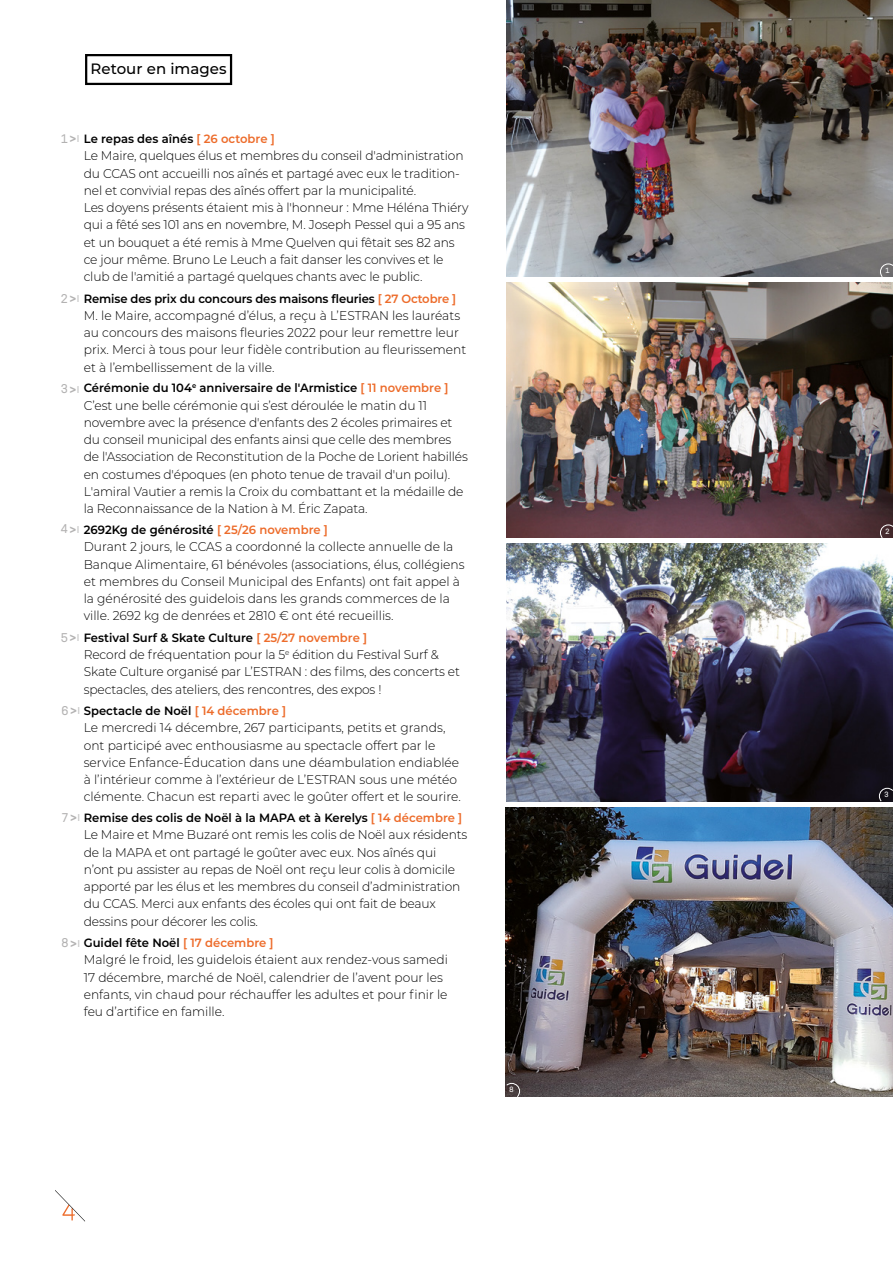
<style>
.page{position:relative;width:893px;height:1263px;background:#fff}
.page>*{position:absolute;margin:0;border:0;box-sizing:border-box;transform-origin:0 0}
.t1{font:500 15px "Montserrat";letter-spacing:.005em;color:#000}
.t2{font:300 12.75px/17.2px "Montserrat";letter-spacing:-.01em;color:#000;scale:.96 1}
.t3{font:600 12px "Montserrat";color:#000;scale:.96 1}
.t4{font:7.5px "ASM";color:#fff}
.s1{font-family:"ASM";font-weight:400;font-size:12.45px;color:#b3b2b2}
.s2{font-family:"ASM";font-weight:700;font-size:12.45px;color:#b3b2b2}
.s3{font-weight:500;font-size:9.9px;color:#c6c6c6}
.s4{color:#ed6c2b}
</style>
<div class="page">
<img style="left:506px;top:283px;width:387px;height:254px">
<img style="left:506px;top:544px;width:387px;height:257px">
<img style="left:506px;top:0;width:387px;height:276px">
<div style="left:85px;top:54px;width:147px;height:31px;border:2px solid #000"></div>
<svg style="left:879px;top:788px;width:14px;height:14px"></svg>
<svg style="left:880px;top:263px;width:13px;height:14px"></svg>
<svg style="left:880px;top:524px;width:13px;height:14px"></svg>
<img style="left:506px;top:807px;width:387px;height:289px">
<svg style="left:506px;top:1083px;width:14px;height:14px"></svg>
<svg style="left:55px;top:1190px;width:30px;height:32px"></svg>
<p class="t1" style="left:91px;top:59px;width:138px">Retour en images</p>
<p class="t3" style="left:61px;top:130px;width:225px"><span class="s1">1</span><span class="s2">&gt;</span><span class="s3">I</span> Le repas des aînés <span class="s4">[ 26 octobre ]</span></p>
<p class="t2" style="left:84px;top:147px;width:402px">Le Maire, quelques élus et membres du conseil d'administration du CCAS ont accueilli nos aînés et partagé avec eux le tradition&shy;nel et convivial repas des aînés offert par la municipalité.<br>Les doyens présents étaient mis à l'honneur : Mme Héléna Thiéry qui a fêté ses 101 ans en novembre, M. Joseph Pessel qui a 95 ans et un bouquet a été remis à Mme Quelven qui fêtait ses 82 ans ce jour même. Bruno Le Leuch a fait danser les convives et le club de l'amitié a partagé quelques chants avec le public.</p>
<p class="t3" style="left:61px;top:290px;width:414px"><span class="s1">2</span><span class="s2">&gt;</span><span class="s3">I</span> Remise des prix du concours des maisons fleuries <span class="s4">[ 27 Octobre ]</span></p>
<p class="t2" style="left:84px;top:306px;width:400px">M. le Maire, accompagné d’élus, a reçu à L’ESTRAN les lauréats au concours des maisons fleuries 2022 pour leur remettre leur prix. Merci à tous pour leur fidèle contribution au fleurissement et à l’embellissement de la ville.</p>
<p class="t3" style="left:61px;top:380px;width:406px"><span class="s1">3</span><span class="s2">&gt;</span><span class="s3">I</span> Cérémonie du 104<sup>e</sup> anniversaire de l'Armistice <span class="s4">[ 11 novembre ]</span></p>
<p class="t2" style="left:84px;top:396px;width:402px">C’est une belle cérémonie qui s’est déroulée le matin du 11 novembre avec la présence d'enfants des 2 écoles primaires et du conseil municipal des enfants ainsi que celle des membres de l'Association de Reconstitution de la Poche de Lorient habillés en costumes d'époques (en photo tenue de travail d'un poilu).<br>L'amiral Vautier a remis la Croix du combattant et la médaille de la Reconnaissance de la Nation à M. Éric Zapata.</p>
<p class="t3" style="left:61px;top:521px;width:280px"><span class="s1">4</span><span class="s2">&gt;</span><span class="s3">I</span> 2692Kg de générosité <span class="s4">[ 25/26 novembre ]</span></p>
<p class="t2" style="left:84px;top:538px;width:398px">Durant 2 jours, le CCAS a coordonné la collecte annuelle de la Banque Alimentaire, 61 bénévoles (associations, élus, collégiens et membres du Conseil Municipal des Enfants) ont fait appel à la générosité des guidelois dans les grands commerces de la ville. 2692 kg de denrées et 2810 € ont été recueillis.</p>
<p class="t3" style="left:61px;top:629px;width:321px"><span class="s1">5</span><span class="s2">&gt;</span><span class="s3">I</span> Festival Surf &amp; Skate Culture <span class="s4">[ 25/27 novembre ]</span></p>
<p class="t2" style="left:84px;top:645px;width:393px">Record de fréquentation pour la 5<sup>e</sup> édition du Festival Surf &amp;<br>Skate Culture organisé par L’ESTRAN : des films, des concerts et spectacles, des ateliers, des rencontres, des expos !</p>
<p class="t3" style="left:61px;top:702px;width:236px"><span class="s1">6</span><span class="s2">&gt;</span><span class="s3">I</span> Spectacle de Noël <span class="s4">[ 14 décembre ]</span></p>
<p class="t2" style="left:84px;top:719px;width:394px">Le mercredi 14 décembre, 267 participants, petits et grands, ont participé avec enthousiasme au spectacle offert par le service Enfance-Éducation dans une déambulation endiablée à l’intérieur comme à l’extérieur de L’ESTRAN sous une météo clémente. Chacun est reparti avec le goûter offert et le sourire.</p>
<p class="t3" style="left:61px;top:809px;width:419px"><span class="s1">7</span><span class="s2">&gt;</span><span class="s3">I</span> Remise des colis de Noël à la MAPA et à Kerelys <span class="s4">[ 14 décembre ]</span></p>
<p class="t2" style="left:84px;top:826px;width:401px">Le Maire et Mme Buzaré ont remis les colis de Noël aux résidents de la MAPA et ont partagé le goûter avec eux. Nos aînés qui n’ont pu assister au repas de Noël ont reçu leur colis à domicile apporté par les élus et les membres du conseil d’administration du CCAS. Merci aux enfants des écoles qui ont fait de beaux dessins pour décorer les colis.</p>
<p class="t3" style="left:61px;top:934px;width:223px"><span class="s1">8</span><span class="s2">&gt;</span><span class="s3">I</span> Guidel fête Noël <span class="s4">[ 17 décembre ]</span></p>
<p class="t2" style="left:84px;top:951px;width:381px">Malgré le froid, les guidelois étaient aux rendez-vous samedi 17 décembre, marché de Noël, calendrier de l’avent pour les enfants, vin chaud pour réchauffer les adultes et pour finir le feu d’artifice en famille.</p>
<p class="t4" style="left:509px;top:1085px;width:6px">8</p>
<p class="t4" style="left:885px;top:266px;width:6px">1</p>
<p class="t4" style="left:885px;top:527px;width:6px">2</p>
<p class="t4" style="left:884px;top:790px;width:6px">3</p>
</div>
